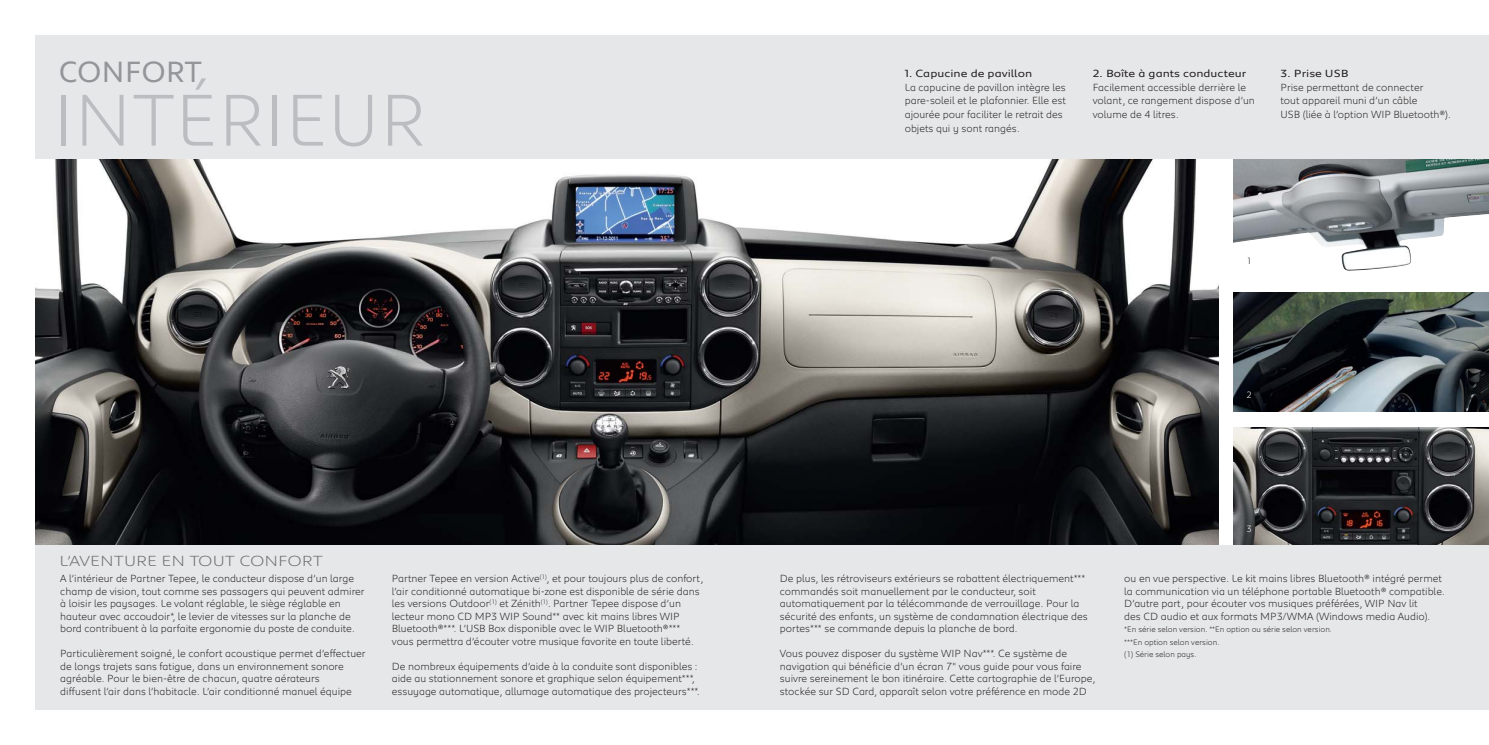
<style>
.page{position:relative;width:1489px;height:745px;background:#fff}
.page>*{position:absolute;margin:0;border:0;box-sizing:border-box;transform-origin:0 0}
.t1{font:300 75px "Peugeot";color:#bbbdc0}
.t2{font:30px "Peugeot";color:#939598}
.t3{font:300 15px "Peugeot Expanded";color:#6d6e70}
.t4{font:300 10.62px/12.5px "Peugeot";color:#231f20}
.t5{font:10.62px "Peugeot Expanded";color:#231f20}
.t6{font:300 9.38px "Peugeot";color:#fff}
.t7{font:300 9.38px "Peugeot";color:#231f20}
.t8{font:300 8.12px/12.5px "Peugeot";color:#231f20}
</style>
<div class="page">
<div style="left:35px;top:35px;width:1453px;height:124px;background:#e6e7e8"></div>
<div style="left:35px;top:544px;width:1453px;height:165px;background:#e6e7e8"></div>
<img style="left:35px;top:159px;width:1183px;height:385px">
<img style="left:1233px;top:159px;width:255px;height:112px">
<img style="left:1233px;top:427px;width:255px;height:117px">
<img style="left:1233px;top:292px;width:255px;height:119px">
<h2 class="t2" style="left:59px;top:54px;width:145px">CONFORT</h2>
<h1 class="t1" style="left:52px;top:92px;width:374px">INTÉRIEUR</h1>
<h3 class="t3" style="left:59px;top:551px;width:265px">L’AVENTURE EN TOUT CONFORT</h3>
<p class="t4" style="left:60px;top:573px;width:306px">A l’intérieur de Partner Tepee, le conducteur dispose d’un large champ de vision, tout comme ses passagers qui peuvent admirer à loisir les paysages. Le volant réglable, le siège réglable en hauteur avec accoudoir*, le levier de vitesses sur la planche de bord contribuent à la parfaite ergonomie du poste de conduite.</p>
<p class="t4" style="left:60px;top:648px;width:307px">Particulièrement soigné, le confort acoustique permet d’effectuer de longs trajets sans fatigue, dans un environnement sonore agréable. Pour le bien-être de chacun, quatre aérateurs<br>diffusent l’air dans l’habitacle. L’air conditionné manuel équipe</p>
<p class="t4" style="left:392px;top:573px;width:313px">Partner Tepee en version Active<sup>(1)</sup>, et pour toujours plus de confort, l’air conditionné automatique bi-zone est disponible de série dans les versions Outdoor<sup>(1)</sup> et Zénith<sup>(1)</sup>. Partner Tepee dispose d’un lecteur mono CD MP3 WIP Sound** avec kit mains libres WIP Bluetooth®***. L’USB Box disponible avec le WIP Bluetooth®*** vous permettra d’écouter votre musique favorite en toute liberté.</p>
<p class="t4" style="left:392px;top:660px;width:309px">De nombreux équipements d’aide à la conduite sont disponibles : aide au stationnement sonore et graphique selon équipement***, essuyage automatique, allumage automatique des projecteurs***.</p>
<p class="t5" style="left:904px;top:69px;width:129px">1. Capucine de pavillon</p>
<p class="t4" style="left:904px;top:81px;width:163px;line-height:13.8px">La capucine de pavillon intègre les pare-soleil et le plafonnier. Elle est ajourée pour faciliter le retrait des objets qui y sont rangés.</p>
<p class="t5" style="left:1092px;top:69px;width:155px">2. Boîte à gants conducteur</p>
<p class="t4" style="left:1092px;top:81px;width:164px;line-height:13.8px">Facilement accessible derrière le volant, ce rangement dispose d’un volume de 4 litres.</p>
<p class="t5" style="left:1280px;top:69px;width:69px">3. Prise USB</p>
<p class="t4" style="left:1280px;top:81px;width:172px;line-height:13.8px">Prise permettant de connecter<br>tout appareil muni d’un câble<br>USB (liée à l’option WIP Bluetooth®).</p>
<p class="t7" style="left:1246px;top:257px;width:7px">1</p>
<p class="t6" style="left:1246px;top:391px;width:7px">2</p>
<p class="t6" style="left:1246px;top:524px;width:7px">3</p>
<p class="t4" style="left:780px;top:573px;width:309px">De plus, les rétroviseurs extérieurs se rabattent électriquement*** commandés soit manuellement par le conducteur, soit automatiquement par la télécommande de verrouillage. Pour la sécurité des enfants, un système de condamnation électrique des portes*** se commande depuis la planche de bord.</p>
<p class="t4" style="left:780px;top:648px;width:317px">Vous pouvez disposer du système WIP Nav***. Ce système de navigation qui bénéficie d’un écran 7" vous guide pour vous faire suivre sereinement le bon itinéraire. Cette cartographie de l’Europe, stockée sur SD Card, apparaît selon votre préférence en mode 2D</p>
<p class="t4" style="left:1124px;top:573px;width:322px">ou en vue perspective. Le kit mains libres Bluetooth® intégré permet la communication via un téléphone portable Bluetooth® compatible.<br>D’autre part, pour écouter vos musiques préférées, WIP Nav lit<br>des CD audio et aux formats MP3/WMA (Windows media Audio).</p>
<p class="t8" style="left:1124px;top:623px;width:209px">*En série selon version. **En option ou série selon version. ***En option selon version.<br>(1) Série selon pays.</p>
</div>
